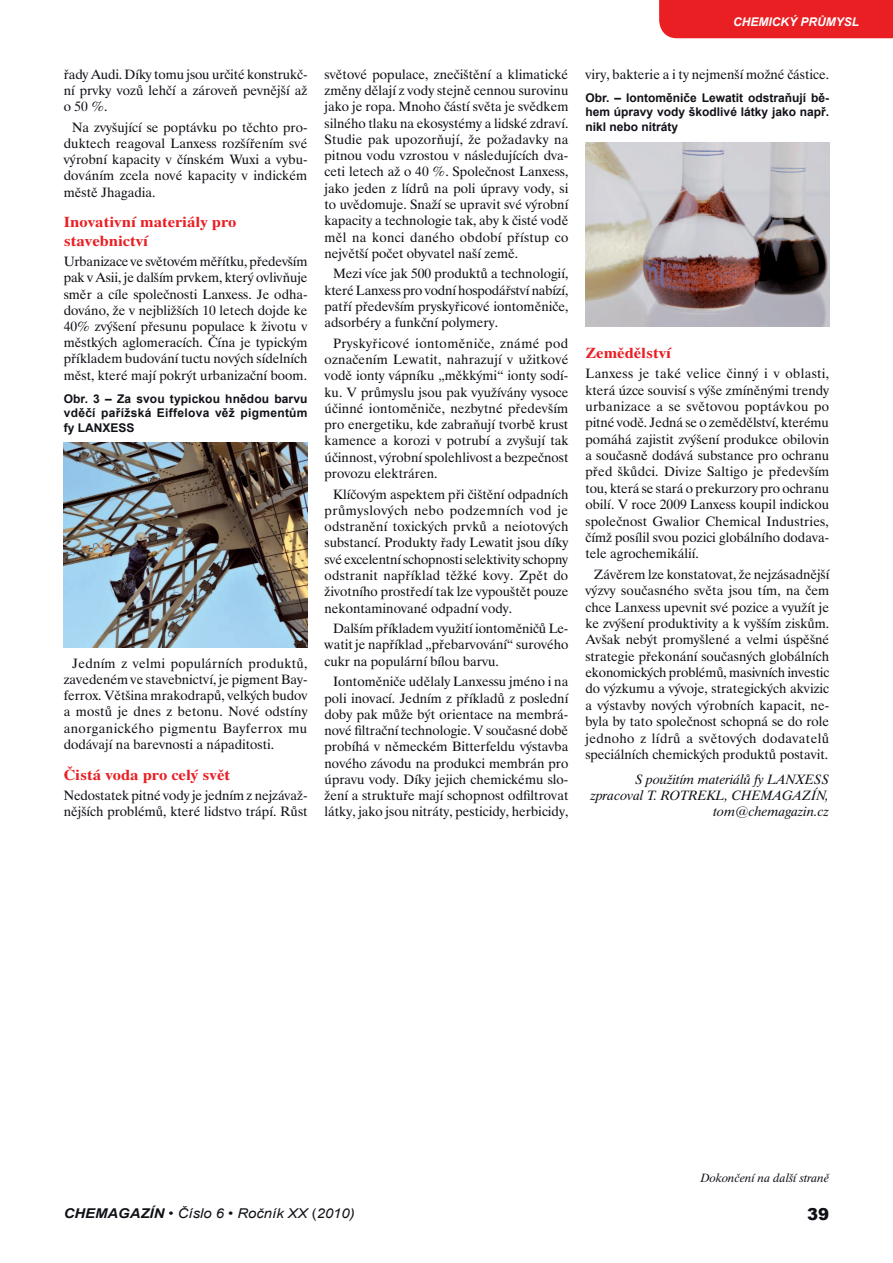
<style>
.page{position:relative;width:893px;height:1263px;background:#fff}
.page>*{position:absolute;margin:0;border:0;box-sizing:border-box;transform-origin:0 0}
.t1{font:900 16.5px "Arial";color:#0f1117}
.Mezinadpis{font:700 15px/18px "Dutch 801 BTCE";color:#e91f24;scale:1.1 1}
.Základní_text{font:13.5px/16.4px "Dutch 801 BTCE";color:#0f1117;text-align:justify}
.Jméno_autora_za_odst{font:italic 13.5px/16.4px "Dutch 801 BTCE";color:#0f1117;text-align:right}
.t2{font:italic 13.5px "Arial";color:#0f1117;scale:1.1 1}
.Obr_Tab{font:700 12px/14.4px "Arial";color:#0f1117;text-align:justify}
.Poděkování{font:italic 12px "Dutch 801 BTCE";color:#0f1117}
.Hlavička{font:italic 700 12px "Arial";color:#fff}
.s1{font-weight:700}
.s2{font-style:normal}
</style>
<div class="page">
<div style="left:659px;top:0;width:234px;height:38px;background:#e91f24"></div>
<img style="left:64px;top:443px;width:243px;height:204px">
<img style="left:585px;top:143px;width:244px;height:184px">
<p class="Hlavička" style="left:733px;top:14px;width:128px">CHEMICKÝ PRŮMYSL</p>
<p class="Základní_text" style="left:64px;top:66px;width:245px">řady Audi. Díky tomu jsou určité konstrukč&shy;ní prvky vozů lehčí a zároveň pevnější až o 50 %.</p>
<p class="Základní_text" style="left:64px;top:119px;width:245px;text-indent:8px">Na zvyšující se poptávku po těchto pro&shy;duktech reagoval Lanxess rozšířením své výrobní kapacity v čínském Wuxi a vybu&shy;dováním zcela nové kapacity v indickém městě Jhagadia.</p>
<p class="Mezinadpis" style="left:64px;top:213px;width:158px">Inovativní materiály pro stavebnictví</p>
<p class="Základní_text" style="left:64px;top:253px;width:245px">Urbanizace ve světovém měřítku, především pak v Asii, je dalším prvkem, který ovlivňuje směr a cíle společnosti Lanxess. Je odha&shy;dováno, že v nejbližších 10 letech dojde ke 40% zvýšení přesunu populace k životu v městkých aglomeracích. Čína je typickým příkladem budování tuctu nových sídelních měst, které mají pokrýt urbanizační boom.</p>
<p class="Obr_Tab" style="left:64px;top:392px;width:245px">Obr. 3 – Za svou typickou hnědou barvu vděčí pařížská Eiffelova věž pigmentům fy LANXESS</p>
<p class="Základní_text" style="left:64px;top:655px;width:245px;text-indent:8px">Jedním z velmi populárních produktů, zavedeném ve stavebnictví, je pigment Bay&shy;ferrox. Většina mrakodrapů, velkých budov a mostů je dnes z betonu. Nové odstíny anorganického pigmentu Bayferrox mu dodávají na barevnosti a nápaditosti.</p>
<p class="Mezinadpis" style="left:64px;top:765px;width:153px">Čistá voda pro celý svět</p>
<p class="Základní_text" style="left:64px;top:787px;width:245px">Nedostatek pitné vody je jedním z nejzávaž&shy;nějších problémů, které lidstvo trápí. Růst</p>
<p class="Základní_text" style="left:325px;top:66px;width:245px">světové populace, znečištění a klimatické změny dělají z vody stejně cennou surovinu jako je ropa. Mnoho částí světa je svědkem silného tlaku na ekosystémy a lidské zdraví.<br>Studie pak upozorňují, že požadavky na pitnou vodu vzrostou v následujících dva&shy;ceti letech až o 40 %. Společnost Lanxess, jako jeden z lídrů na poli úpravy vody, si to uvědomuje. Snaží se upravit své výrobní kapacity a technologie tak, aby k čisté vodě měl na konci daného období přístup co největší počet obyvatel naší země.</p>
<p class="Základní_text" style="left:325px;top:265px;width:245px;text-indent:8px">Mezi více jak 500 produktů a technologií, které Lanxess pro vodní hospodářství nabízí, patří především pryskyřicové iontoměniče, adsorbéry a funkční polymery.</p>
<p class="Základní_text" style="left:325px;top:335px;width:245px;text-indent:8px">Pryskyřicové iontoměniče, známé pod označením Lewatit, nahrazují v užitkové vodě ionty vápníku „měkkými“ ionty sodí&shy;ku. V průmyslu jsou pak využívány vysoce účinné iontoměniče, nezbytné především pro energetiku, kde zabraňují tvorbě krust kamence a korozi v potrubí a zvyšují tak účinnost, výrobní spolehlivost a bezpečnost provozu elektráren.</p>
<p class="Základní_text" style="left:325px;top:486px;width:245px;text-indent:8px">Klíčovým aspektem při čištění odpadních průmyslových nebo podzemních vod je odstranění toxických prvků a neiotových substancí. Produkty řady Lewatit jsou díky své excelentní schopnosti selektivity schopny odstranit například těžké kovy. Zpět do životního prostředí tak lze vypouštět pouze nekontaminované odpadní vody.</p>
<p class="Základní_text" style="left:325px;top:620px;width:245px;text-indent:8px">Dalším příkladem využití iontoměničů Le&shy;watit je například „přebarvování“ surového cukr na populární bílou barvu.</p>
<p class="Základní_text" style="left:325px;top:673px;width:245px;text-indent:8px">Iontoměniče udělaly Lanxessu jméno i na poli inovací. Jedním z příkladů z poslední doby pak může být orientace na membrá&shy;nové filtrační technologie. V současné době probíhá v německém Bitterfeldu výstavba nového závodu na produkci membrán pro úpravu vody. Díky jejich chemickému slo&shy;žení a struktuře mají schopnost odfiltrovat látky, jako jsou nitráty, pesticidy, herbicidy,</p>
<p class="Základní_text" style="left:585px;top:66px;width:245px">viry, bakterie a i ty nejmenší možné částice.</p>
<p class="Obr_Tab" style="left:585px;top:91px;width:245px">Obr. – Iontoměniče Lewatit odstraňují bě&shy;hem úpravy vody škodlivé látky jako např. nikl nebo nitráty</p>
<p class="Mezinadpis" style="left:585px;top:343px;width:79px">Zemědělství</p>
<p class="Základní_text" style="left:585px;top:365px;width:245px">Lanxess je také velice činný i v oblasti, která úzce souvisí s výše zmíněnými trendy urbanizace a se světovou poptávkou po pitné vodě. Jedná se o zemědělství, kterému pomáhá zajistit zvýšení produkce obilovin a současně dodává substance pro ochranu před škůdci. Divize Saltigo je především tou, která se stará o prekurzory pro ochranu obilí. V roce 2009 Lanxess koupil indickou společnost Gwalior Chemical Industries, čímž posílil svou pozici globálního dodava&shy;tele agrochemikálií.</p>
<p class="Základní_text" style="left:585px;top:566px;width:245px;text-indent:8px">Závěrem lze konstatovat, že nejzásadnější výzvy současného světa jsou tím, na čem chce Lanxess upevnit své pozice a využít je ke zvýšení produktivity a k vyšším ziskům.<br>Avšak nebýt promyšlené a velmi úspěšné strategie překonání současných globálních ekonomických problémů, masivních investic do výzkumu a vývoje, strategických akvizic a výstavby nových výrobních kapacit, ne&shy;byla by tato společnost schopná se do role jednoho z lídrů a světových dodavatelů speciálních chemických produktů postavit.</p>
<p class="Jméno_autora_za_odst" style="left:591px;top:771px;width:240px">S použitím materiálů fy LANXESS zpracoval T. ROTREKL, CHEMAGAZÍN, tom@chemagazin.cz</p>
<p class="Poděkování" style="left:701px;top:1170px;width:130px">Dokončení na další straně</p>
<p class="t2" style="left:64px;top:1204px;width:266px"><span class="s1">CHEMAGAZÍN</span> • Číslo 6 • Ročník XX <span class="s2">(</span>2010)</p>
<p class="t1" style="left:807px;top:1202px;width:24px">39</p>
</div>
